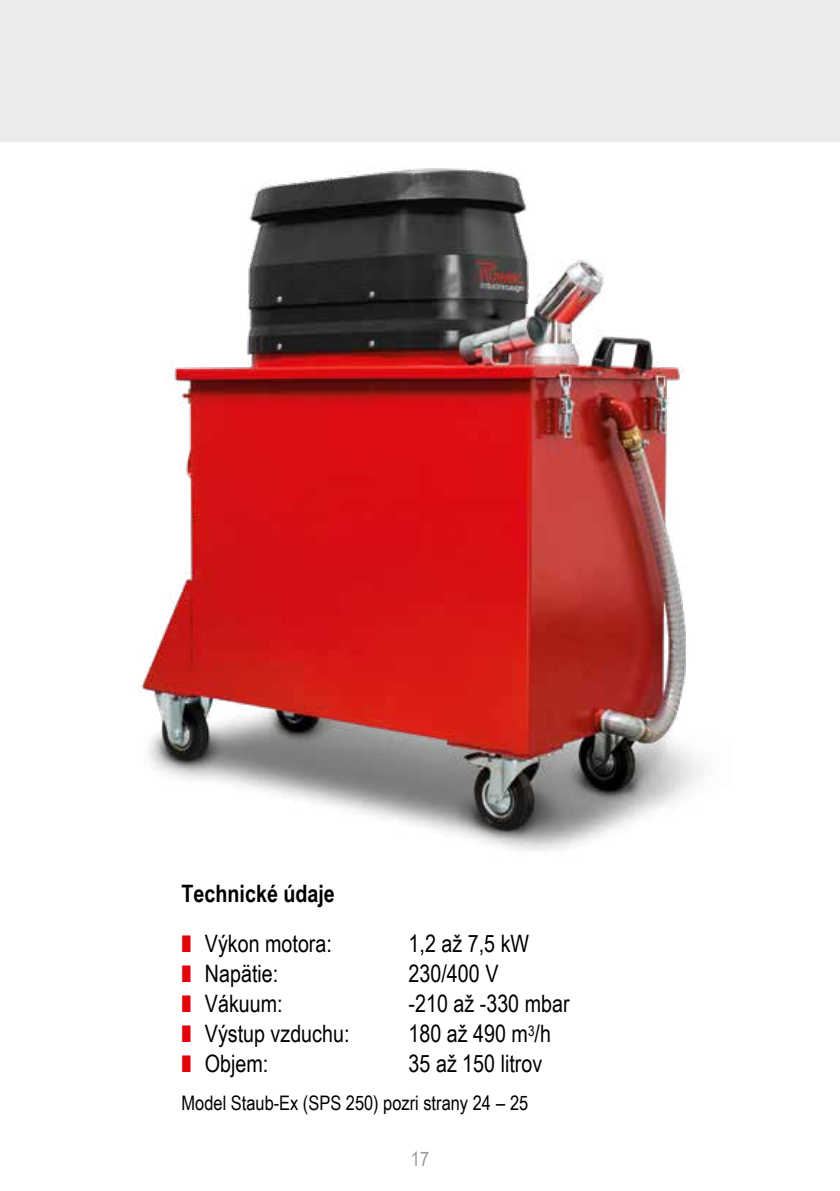
<style>
.page{position:relative;width:840px;height:1191px;background:#fff}
.page>*{position:absolute;margin:0;border:0;box-sizing:border-box;transform-origin:0 0}
.t1{font:24px "Arial Narrow";color:#000}
.t2{font:700 24px "Arial Narrow";color:#000}
.t3{font:20px "Arial Narrow";color:#000}
.t4{font:20px "Arial Narrow";color:#9c9c9d}
</style>
<div class="page">
<div style="left:0;top:0;width:839px;height:142px;background:#ececec"></div>
<img style="left:141px;top:168px;width:562px;height:683px">
<p class="t2" style="left:181px;top:875px;width:155px">Technické údaje</p>
<p class="t1" style="left:205px;top:926px;width:128px">Výkon motora:</p>
<p class="t1" style="left:408px;top:926px;width:122px">1,2 až 7,5 kW</p>
<p class="t1" style="left:205px;top:956px;width:75px">Napätie:</p>
<p class="t1" style="left:408px;top:956px;width:91px">230/400 V</p>
<p class="t1" style="left:205px;top:986px;width:79px">Vákuum:</p>
<p class="t1" style="left:408px;top:986px;width:162px">-210 až -330 mbar</p>
<p class="t1" style="left:205px;top:1016px;width:146px">Výstup vzduchu:</p>
<p class="t1" style="left:408px;top:1016px;width:144px">180 až 490 m<sup>3</sup>/h</p>
<p class="t1" style="left:205px;top:1046px;width:65px">Objem:</p>
<p class="t1" style="left:408px;top:1046px;width:135px">35 až 150 litrov</p>
<p class="t3" style="left:181px;top:1088px;width:348px">Model Staub-Ex (SPS 250) pozri strany 24 – 25</p>
<p class="t4" style="left:410px;top:1144px;width:20px">17</p>
</div>
